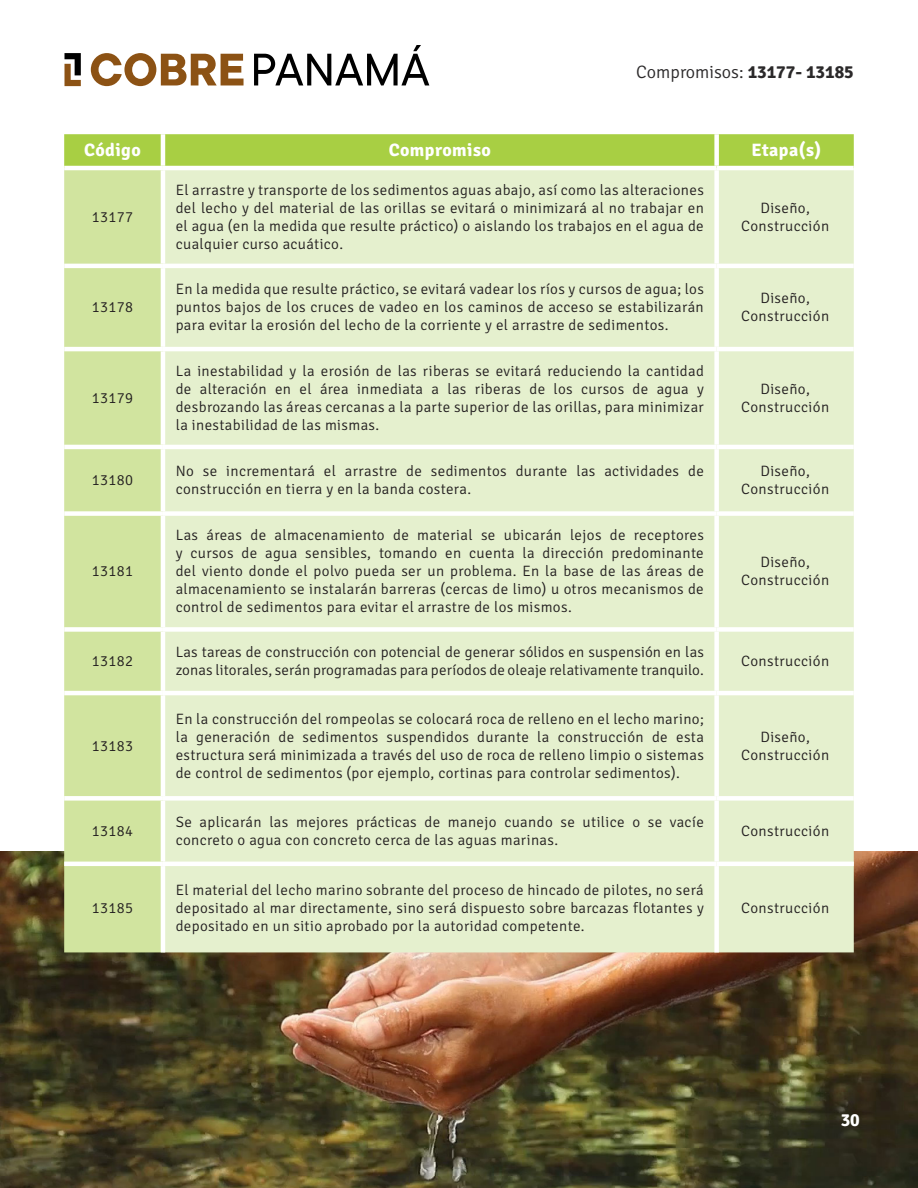
<style>
.page{position:relative;width:918px;height:1188px;background:#fff}
.page>*{position:absolute;margin:0;border:0;box-sizing:border-box;transform-origin:0 0}
.Body_Text{font:700 18px "Signika";letter-spacing:.025em;color:#fff}
.t1{font:300 18px "Signika";color:#2b292a}
.Body_Text-2{font:300 15px/18px "Signika";letter-spacing:.025em;color:#231f20;text-align:justify}
.s1{font-weight:700}
</style>
<div class="page">
<img style="left:0;top:851px;width:918px;height:337px">
<div style="left:64px;top:134px;width:790px;height:32px;background:#a8cf43"></div>
<div style="left:64px;top:170px;width:97px;height:782px;background:#d1e49f"></div>
<div style="left:165px;top:170px;width:689px;height:782px;background:#e5f0ce"></div>
<hr style="left:161px;top:134px;width:4px;height:32px;background:#fff">
<div style="left:714px;top:134px;width:5px;height:32px;background:#fff"></div>
<div style="left:714px;top:170px;width:5px;height:94px;background:#fff"></div>
<hr style="left:64px;top:264px;width:99px;height:4px;background:#fff">
<hr style="left:163px;top:264px;width:554px;height:4px;background:#fff">
<hr style="left:717px;top:264px;width:137px;height:4px;background:#fff">
<div style="left:714px;top:268px;width:5px;height:79px;background:#fff"></div>
<hr style="left:64px;top:347px;width:99px;height:4px;background:#fff">
<hr style="left:163px;top:347px;width:554px;height:4px;background:#fff">
<hr style="left:717px;top:347px;width:137px;height:4px;background:#fff">
<div style="left:714px;top:351px;width:5px;height:94px;background:#fff"></div>
<hr style="left:64px;top:445px;width:99px;height:4px;background:#fff">
<hr style="left:163px;top:445px;width:554px;height:4px;background:#fff">
<hr style="left:717px;top:445px;width:137px;height:4px;background:#fff">
<div style="left:714px;top:449px;width:5px;height:62px;background:#fff"></div>
<div style="left:64px;top:511px;width:99px;height:5px;background:#fff"></div>
<div style="left:163px;top:511px;width:554px;height:5px;background:#fff"></div>
<div style="left:717px;top:511px;width:137px;height:5px;background:#fff"></div>
<div style="left:714px;top:516px;width:5px;height:111px;background:#fff"></div>
<div style="left:64px;top:627px;width:99px;height:5px;background:#fff"></div>
<div style="left:163px;top:627px;width:554px;height:5px;background:#fff"></div>
<div style="left:717px;top:627px;width:137px;height:5px;background:#fff"></div>
<div style="left:714px;top:632px;width:5px;height:59px;background:#fff"></div>
<hr style="left:64px;top:691px;width:99px;height:4px;background:#fff">
<hr style="left:163px;top:691px;width:554px;height:4px;background:#fff">
<hr style="left:717px;top:691px;width:137px;height:4px;background:#fff">
<div style="left:714px;top:695px;width:5px;height:101px;background:#fff"></div>
<div style="left:64px;top:796px;width:99px;height:5px;background:#fff"></div>
<div style="left:163px;top:796px;width:554px;height:5px;background:#fff"></div>
<hr style="left:161px;top:801px;width:4px;height:61px;background:#fff">
<div style="left:717px;top:796px;width:137px;height:5px;background:#fff"></div>
<div style="left:714px;top:801px;width:5px;height:61px;background:#fff"></div>
<hr style="left:64px;top:862px;width:99px;height:4px;background:#fff">
<hr style="left:163px;top:862px;width:554px;height:4px;background:#fff">
<hr style="left:161px;top:866px;width:4px;height:86px;background:#fff">
<hr style="left:717px;top:862px;width:137px;height:4px;background:#fff">
<div style="left:714px;top:866px;width:5px;height:86px;background:#fff"></div>
<svg style="left:91px;top:53px;width:153px;height:33px"></svg>
<svg style="left:254px;top:45px;width:175px;height:40px"></svg>
<svg style="left:64px;top:53px;width:17px;height:33px"></svg>
<p class="t1" style="left:636px;top:62px;width:219px">Compromisos: <span class="s1">13177- 13185</span></p>
<p class="Body_Text" style="left:84px;top:139px;width:58px">Código</p>
<p class="Body_Text" style="left:389px;top:139px;width:104px">Compromiso</p>
<p class="Body_Text" style="left:752px;top:139px;width:71px">Etapa(s)</p>
<p class="Body_Text-2" style="left:92px;top:208px;width:43px">13177</p>
<p class="Body_Text-2" style="left:92px;top:299px;width:43px">13178</p>
<p class="Body_Text-2" style="left:92px;top:389px;width:43px">13179</p>
<p class="Body_Text-2" style="left:176px;top:181px;width:530px">El arrastre y transporte de los sedimentos aguas abajo, así como las alteraciones del lecho y del material de las orillas se evitará o minimizará al no trabajar en el agua (en la medida que resulte práctico) o aislando los trabajos en el agua de cualquier curso acuático.</p>
<p class="Body_Text-2" style="left:741px;top:199px;width:89px;text-align:center">Diseño,<br>Construcción</p>
<p class="Body_Text-2" style="left:176px;top:281px;width:530px">En la medida que resulte práctico, se evitará vadear los ríos y cursos de agua; los puntos bajos de los cruces de vadeo en los caminos de acceso se estabilizarán para evitar la erosión del lecho de la corriente y el arrastre de sedimentos.</p>
<p class="Body_Text-2" style="left:741px;top:290px;width:89px;text-align:center">Diseño,<br>Construcción</p>
<p class="Body_Text-2" style="left:176px;top:362px;width:530px">La inestabilidad y la erosión de las riberas se evitará reduciendo la cantidad de alteración en el área inmediata a las riberas de los cursos de agua y desbrozando las áreas cercanas a la parte superior de las orillas, para minimizar la inestabilidad de las mismas.</p>
<p class="Body_Text-2" style="left:741px;top:380px;width:89px;text-align:center">Diseño,<br>Construcción</p>
<p class="Body_Text-2" style="left:92px;top:471px;width:43px">13180</p>
<p class="Body_Text-2" style="left:176px;top:462px;width:530px">No se incrementará el arrastre de sedimentos durante las actividades de construcción en tierra y en la banda costera.</p>
<p class="Body_Text-2" style="left:741px;top:462px;width:89px;text-align:center">Diseño,<br>Construcción</p>
<p class="Body_Text-2" style="left:92px;top:563px;width:43px">13181</p>
<p class="Body_Text-2" style="left:176px;top:527px;width:530px">Las áreas de almacenamiento de material se ubicarán lejos de receptores y cursos de agua sensibles, tomando en cuenta la dirección predominante del viento donde el polvo pueda ser un problema. En la base de las áreas de almacenamiento se instalarán barreras (cercas de limo) u otros mecanismos de control de sedimentos para evitar el arrastre de los mismos.</p>
<p class="Body_Text-2" style="left:741px;top:554px;width:89px;text-align:center">Diseño,<br>Construcción</p>
<p class="Body_Text-2" style="left:92px;top:652px;width:43px">13182</p>
<p class="Body_Text-2" style="left:176px;top:643px;width:530px">Las tareas de construcción con potencial de generar sólidos en suspensión en las zonas litorales, serán programadas para períodos de oleaje relativamente tranquilo.</p>
<p class="Body_Text-2" style="left:741px;top:652px;width:89px">Construcción</p>
<p class="Body_Text-2" style="left:92px;top:737px;width:43px">13183</p>
<p class="Body_Text-2" style="left:176px;top:710px;width:530px">En la construcción del rompeolas se colocará roca de relleno en el lecho marino; la generación de sedimentos suspendidos durante la construcción de esta estructura será minimizada a través del uso de roca de relleno limpio o sistemas de control de sedimentos (por ejemplo, cortinas para controlar sedimentos).</p>
<p class="Body_Text-2" style="left:741px;top:728px;width:89px;text-align:center">Diseño,<br>Construcción</p>
<p class="Body_Text-2" style="left:92px;top:822px;width:43px">13184</p>
<p class="Body_Text-2" style="left:176px;top:813px;width:530px">Se aplicarán las mejores prácticas de manejo cuando se utilice o se vacíe concreto o agua con concreto cerca de las aguas marinas.</p>
<p class="Body_Text-2" style="left:741px;top:822px;width:89px">Construcción</p>
<p class="Body_Text-2" style="left:92px;top:899px;width:43px">13185</p>
<p class="Body_Text-2" style="left:176px;top:881px;width:530px">El material del lecho marino sobrante del proceso de hincado de pilotes, no será depositado al mar directamente, sino será dispuesto sobre barcazas flotantes y depositado en un sitio aprobado por la autoridad competente.</p>
<p class="Body_Text-2" style="left:741px;top:899px;width:89px">Construcción</p>
<p class="Body_Text" style="left:841px;top:1109px;width:21px">30</p>
</div>
